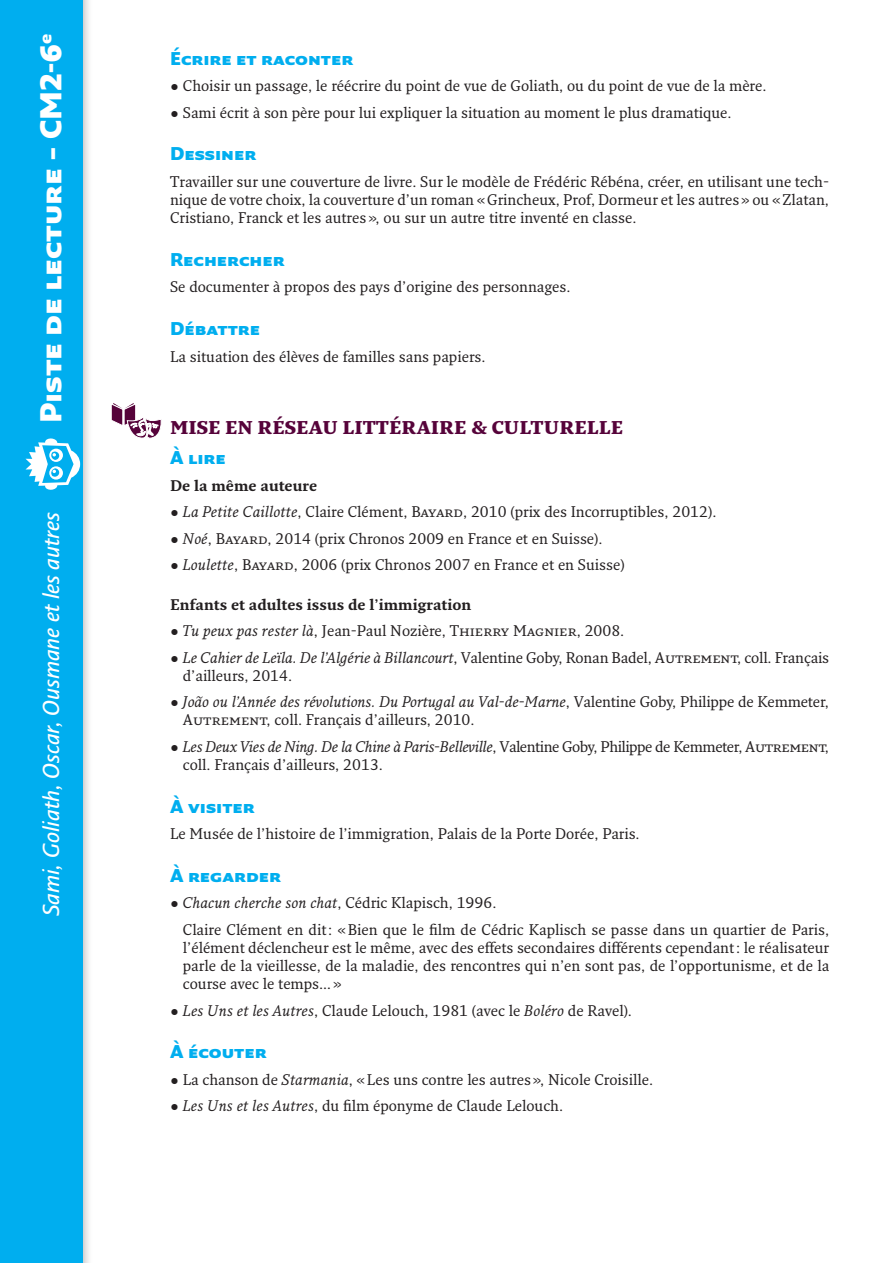
<style>
.page{position:relative;width:893px;height:1263px;background:#fff}
.page>*{position:absolute;margin:0;border:0;box-sizing:border-box;transform-origin:0 0}
.t1{font:900 29.4px "Fresco Sans Std";color:#fff}
.t2{font:italic 600 22.5px "Fresco Sans Std";color:#fff}
.t3{font:900 18px "Fresco Sans Std";color:#00aeef}
.t4{font:900 18px "Fresco Std";color:#56033a}
.t5{font:15px/18px "Fresco Std";color:#231f20}
.t6{font:15px/18px "Fresco Std";letter-spacing:-.03em;color:#231f20}
.t7{font:700 15px "Fresco Std";color:#231f20}
.s1{font-style:italic}
</style>
<div class="page">
<div style="left:0;top:0;width:93px;height:1263px;background:#231f20;opacity:.3"></div>
<div style="left:0;top:0;width:83px;height:1263px;background:#00aeef"></div>
<svg style="left:26px;top:438px;width:54px;height:52px"></svg>
<svg style="left:111px;top:403px;width:51px;height:36px"></svg>
<h1 class="t1" style="left:32px;top:423px;width:391px;rotate:-90deg">Piste de lecture – CM2-6<sup>e</sup></h1>
<h2 class="t2" style="left:37px;top:916px;width:405px;rotate:-90deg">Sami, Goliath, Oscar, Ousmane et les autres</h2>
<p class="t3" style="left:170px;top:46px;width:185px">Écrire et raconter</p>
<p class="t5" style="left:170px;top:76px;width:598px">• Choisir un passage, le réécrire du point de vue de Goliath, ou du point de vue de la mère.</p>
<p class="t5" style="left:170px;top:103px;width:563px">• Sami écrit à son père pour lui expliquer la situation au moment le plus dramatique.</p>
<p class="t3" style="left:170px;top:142px;width:88px">Dessiner</p>
<p class="t5" style="left:170px;top:172px;width:661px;text-align:justify">Travailler sur une couverture de livre. Sur le modèle de Frédéric Rébéna, créer, en utilisant une tech&shy;nique de votre choix, la couverture d’un roman «Grincheux, Prof, Dormeur et les autres» ou «Zlatan, Cristiano, Franck et les autres», ou sur un autre titre inventé en classe.</p>
<p class="t3" style="left:170px;top:247px;width:116px">Rechercher</p>
<p class="t5" style="left:170px;top:278px;width:402px">Se documenter à propos des pays d’origine des personnages.</p>
<p class="t3" style="left:170px;top:317px;width:92px">Débattre</p>
<p class="t5" style="left:170px;top:347px;width:317px">La situation des élèves de familles sans papiers.</p>
<p class="t4" style="left:170px;top:416px;width:14px">MISE</p>
<p class="t4" style="left:225px;top:416px;width:400px">EN RÉSEAU LITTÉRAIRE &amp; CULTURELLE</p>
<p class="t3" style="left:170px;top:446px;width:57px">À lire</p>
<p class="t7" style="left:170px;top:476px;width:149px">De la même auteure</p>
<p class="t5" style="left:170px;top:503px;width:548px">• <span class="s1">La Petite Caillotte</span>, Claire Clément, Bayard, 2010 (prix des Incorruptibles, 2012).</p>
<p class="t5" style="left:170px;top:529px;width:434px">• <span class="s1">Noé</span>, Bayard, 2014 (prix Chronos 2009 en France et en Suisse).</p>
<p class="t5" style="left:170px;top:556px;width:456px">• <span class="s1">Loulette</span>, Bayard, 2006 (prix Chronos 2007 en France et en Suisse)</p>
<p class="t7" style="left:170px;top:595px;width:303px">Enfants et adultes issus de l’immigration</p>
<p class="t5" style="left:170px;top:621px;width:456px">• <span class="s1">Tu peux pas rester là</span>, Jean-Paul Nozière, Thierry Magnier, 2008.</p>
<p class="t5" style="left:183px;top:648px;width:648px;text-indent:-13px">• <span class="s1">Le Cahier de Leïla. De l’Algérie à Billancourt</span>, Valentine Goby, Ronan Badel, Autrement, coll. Français d’ailleurs, 2014.</p>
<p class="t5" style="left:183px;top:692px;width:648px;text-indent:-13px">• <span class="s1">João ou l’Année des révolutions. Du Portugal au Val-de-Marne</span>, Valentine Goby, Philippe de Kemmeter,<br>Autrement, coll. Français d’ailleurs, 2010.</p>
<p class="t6" style="left:183px;top:737px;width:648px;text-indent:-13px">• <span class="s1">Les Deux Vies de Ning. De la Chine à Paris-Belleville</span>, Valentine Goby, Philippe de Kemmeter, Autrement, coll. Français d’ailleurs, 2013.</p>
<p class="t3" style="left:170px;top:794px;width:86px">À visiter</p>
<p class="t5" style="left:170px;top:824px;width:471px">Le Musée de l’histoire de l’immigration, Palais de la Porte Dorée, Paris.</p>
<p class="t3" style="left:170px;top:864px;width:112px">À regarder</p>
<p class="t5" style="left:183px;top:889px;width:648px;line-height:26.5px;text-indent:-13px">• <span class="s1">Chacun cherche son chat</span>, Cédric Klapisch, 1996.<br>Claire Clément en dit: «Bien que le film de Cédric Kaplisch se passe dans un quartier de Paris,</p>
<p class="t5" style="left:183px;top:938px;width:648px;text-align:justify">l’élément déclencheur est le même, avec des effets secondaires différents cependant: le réalisateur parle de la vieillesse, de la maladie, des rencontres qui n’en sont pas, de l’opportunisme, et de la course avec le temps…»</p>
<p class="t5" style="left:170px;top:1001px;width:463px">• <span class="s1">Les Uns et les Autres</span>, Claude Lelouch, 1981 (avec le <span class="s1">Boléro</span> de Ravel).</p>
<p class="t3" style="left:170px;top:1040px;width:98px">À écouter</p>
<p class="t5" style="left:170px;top:1070px;width:485px">• La chanson de <span class="s1">Starmania</span>, «Les uns contre les autres», Nicole Croisille.</p>
<p class="t5" style="left:170px;top:1097px;width:395px">• <span class="s1">Les Uns et les Autres</span>, du film éponyme de Claude Lelouch.</p>
</div>
